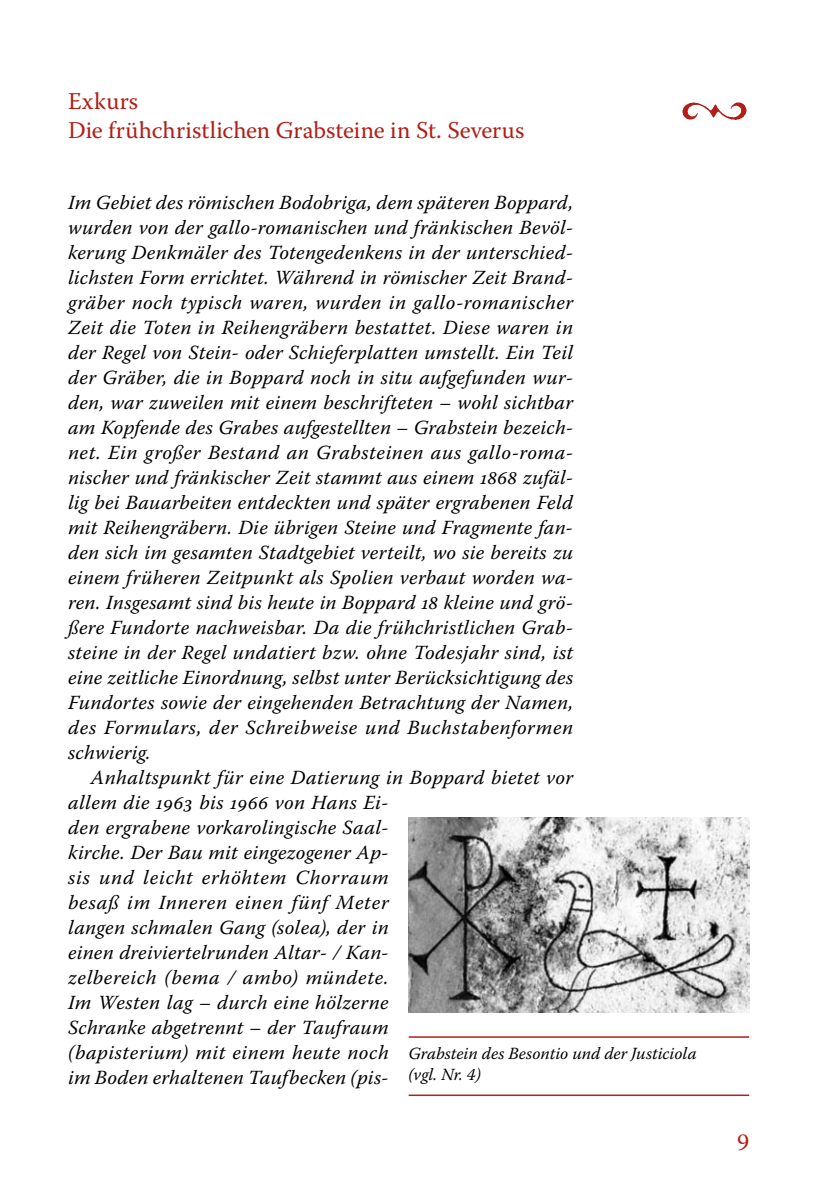
<style>
.page{position:relative;width:840px;height:1191px;background:#fff}
.page>*{position:absolute;margin:0;border:0;box-sizing:border-box;transform-origin:0 0}
.t1{font:24px/29px "Warnock Pro";color:#b11f17}
.t2{font:italic 20px/25px "Warnock Pro";letter-spacing:.02em;color:#000;text-align:justify}
.t3{font:italic 17px/21px "Warnock Pro";color:#000}
</style>
<div class="page">
<img style="left:408px;top:817px;width:340px;height:195px">
<hr style="left:408px;top:1036px;width:340px;height:1px;background:#b11f17">
<hr style="left:408px;top:1094px;width:340px;height:2px;background:#b11f17">
<img style="left:682px;top:102px;width:63px;height:17px">
<p class="t1" style="left:68px;top:86px;width:457px">Exkurs<br>Die frühchristlichen Grabsteine in St. Severus</p>
<p class="t2" style="left:68px;top:190px;width:506px">Im Gebiet des römischen Bodobriga, dem späteren Boppard, wurden von der gallo-romanischen und fränkischen Bevöl&shy;kerung Denkmäler des Totengedenkens in der unterschied&shy;lichsten Form errichtet. Während in römischer Zeit Brand&shy;gräber noch typisch waren, wurden in gallo-romanischer Zeit die Toten in Reihengräbern bestattet. Diese waren in der Regel von Stein- oder Schieferplatten umstellt. Ein Teil der Gräber, die in Boppard noch in situ aufgefunden wur&shy;den, war zuweilen mit einem beschrifteten – wohl sichtbar am Kopfende des Grabes aufgestellten – Grabstein bezeich&shy;net. Ein großer Bestand an Grabsteinen aus gallo-roma&shy;nischer und fränkischer Zeit stammt aus einem 1868 zufäl&shy;lig bei Bauarbeiten entdeckten und später ergrabenen Feld mit Reihengräbern. Die übrigen Steine und Fragmente fan&shy;den sich im gesamten Stadtgebiet verteilt, wo sie bereits zu einem früheren Zeitpunkt als Spolien verbaut worden wa&shy;ren. Insgesamt sind bis heute in Boppard 18 kleine und grö&shy;ßere Fundorte nachweisbar. Da die frühchristlichen Grab&shy;steine in der Regel undatiert bzw. ohne Todesjahr sind, ist eine zeitliche Einordnung, selbst unter Berücksichtigung des Fundortes sowie der eingehenden Betrachtung der Namen, des Formulars, der Schreibweise und Buchstabenformen schwierig.</p>
<p class="t2" style="left:68px;top:765px;width:506px;text-align:left;text-indent:23px">Anhaltspunkt für eine Datierung in Boppard bietet vor allem die 1963 bis 1966 von Hans Ei-<br>den ergrabene vorkarolingische Saal-<br>kirche. Der Bau mit eingezogener Ap-<br>sis und leicht erhöhtem Chorraum<br>besaß im Inneren einen fünf Meter<br>langen schmalen Gang (solea), der in<br>einen dreiviertelrunden Altar- / Kan-<br>zelbereich (bema / ambo) mündete.<br>Im Westen lag – durch eine hölzerne<br>Schranke abgetrennt – der Taufraum<br>(bapisterium) mit einem heute noch<br>im Boden erhaltenen Taufbecken (pis-</p>
<p class="t3" style="left:408px;top:1043px;width:289px">Grabstein des Besontio und der Justiciola (vgl. Nr. 4)</p>
<p class="t1" style="left:736px;top:1127px;width:14px">9</p>
</div>
